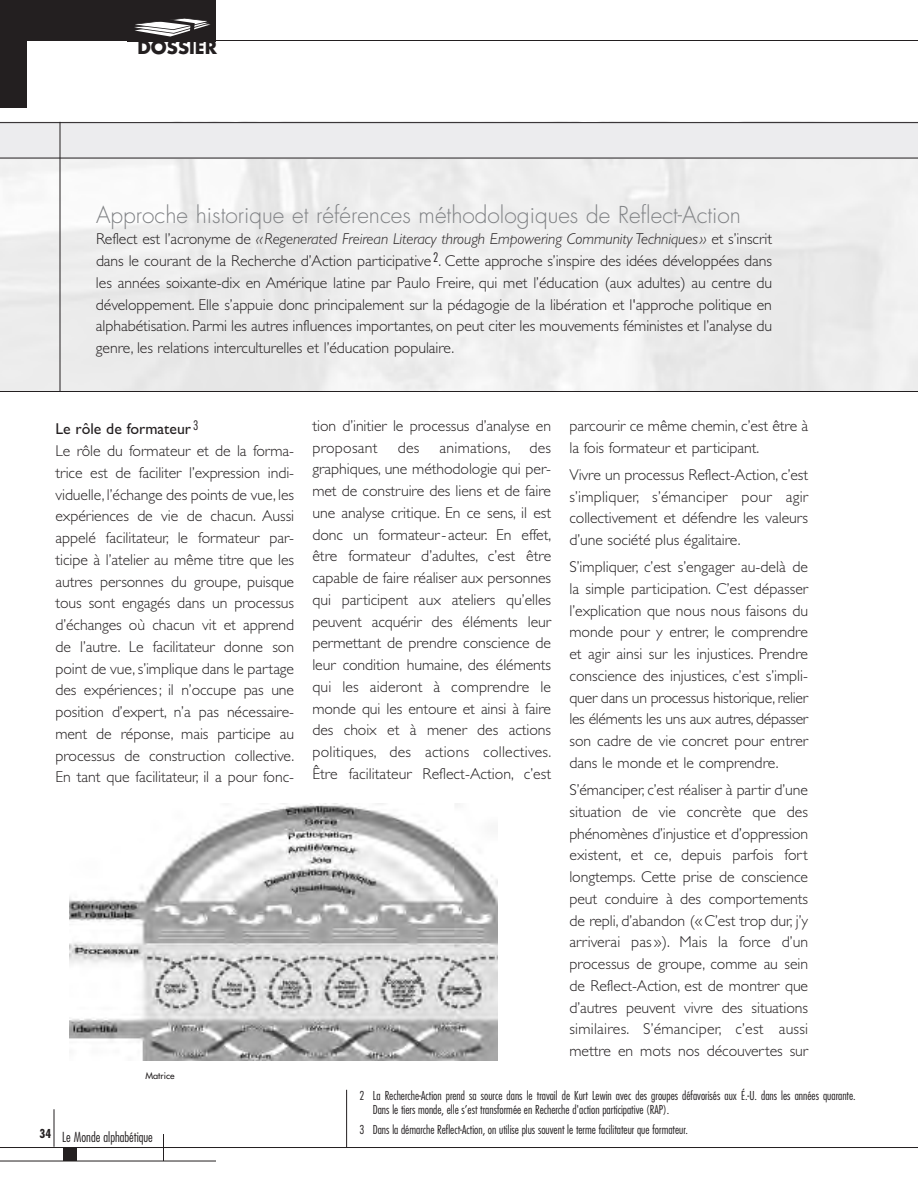
<style>
.page{position:relative;width:918px;height:1188px;background:#fff}
.page>*{position:absolute;margin:0;border:0;box-sizing:border-box;transform-origin:0 0}
.t1{font:300 22.65px "Futura";color:#808285}
.t2{font:700 18px "Futura";color:#231f20}
.t3{font:300 15.75px/21.8px "Gill Sans";letter-spacing:-.005em;color:#231f20;text-align:justify}
.t4{font:300 15.75px "Gill Sans";letter-spacing:.015em;color:#231f20}
.t5{font:300 condensed 13.5px "Futura";color:#231f20}
.t6{font:300 condensed 12px "Futura";color:#231f20}
.t7{font:700 condensed 12px "Futura";color:#231f20}
.t8{font:9px "Futura";color:#231f20}
.s1{font-style:italic}
.s2{font-weight:400}
</style>
<div class="page">
<div style="left:0;top:0;width:27px;height:108px;background:#231f20"></div>
<hr style="left:0;top:1147px;width:918px;height:1px;background:#231f20">
<hr style="left:0;top:1161px;width:216px;height:1px;background:#231f20">
<hr style="left:54px;top:1109px;width:1px;height:38px;background:#231f20">
<svg style="left:163px;top:1134px;width:1px;height:27px"></svg>
<div style="left:0;top:0;width:216px;height:41px;background:#231f20"></div>
<img style="left:70px;top:804px;width:428px;height:257px">
<div style="left:0;top:123px;width:918px;height:36px;background:#ececee"></div>
<hr style="left:0;top:158px;width:918px;height:1px;background:#231f20">
<hr style="left:346px;top:1090px;width:1px;height:58px;background:#231f20">
<hr style="left:0;top:122px;width:918px;height:1px;background:#231f20">
<hr style="left:0;top:40px;width:918px;height:1px;background:#231f20">
<svg style="left:134px;top:18px;width:77px;height:19px"></svg>
<hr style="left:0;top:391px;width:918px;height:1px;background:#231f20">
<hr style="left:60px;top:122px;width:1px;height:270px;background:#231f20">
<div style="left:63px;top:1148px;width:13px;height:13px;background:#231f20"></div>
<p class="t2" style="left:137px;top:39px;width:81px">DOSSIER</p>
<p class="t1" style="left:96px;top:204px;width:647px">Approche historique et références méthodologiques de Reflect-Action</p>
<p class="t3" style="left:96px;top:228px;width:678px">Reflect est l’acronyme de <span class="s1">«Regenerated Freirean Literacy through Empowering Community Techniques»</span> et s’inscrit dans le courant de la Recherche d’Action participative <sup>2</sup>. Cette approche s’inspire des idées développées dans les années soixante-dix en Amérique latine par Paulo Freire, qui met l’éducation (aux adultes) au centre du développement. Elle s’appuie donc principalement sur la pédagogie de la libération et l'approche politique en alphabétisation. Parmi les autres influences importantes, on peut citer les mouvements féministes et l’analyse du genre, les relations interculturelles et l’éducation populaire.</p>
<p class="t3" style="left:55px;top:418px;width:240px;text-align:left"><span class="s2">Le rôle de formateur</span> <sup>3<br></sup>Le rôle du formateur et de la forma&shy;trice est de faciliter l’expression indi&shy;viduelle, l’échange des points de vue, les expériences de vie de chacun. Aussi appelé facilitateur, le formateur par&shy;ticipe à l’atelier au même titre que les autres personnes du groupe, puisque tous sont engagés dans un processus d’échanges où chacun vit et apprend de l’autre. Le facilitateur donne son point de vue, s’implique dans le partage des expériences; il n’occupe pas une position d’expert, n’a pas nécessaire&shy;ment de réponse, mais participe au processus de construction collective.<br>En tant que facilitateur, il a pour fonc-</p>
<p class="t3" style="left:312px;top:415px;width:240px">tion d’initier le processus d’analyse en proposant</p>
<p class="t3" style="left:312px;top:436px;width:240px;text-indent:127px">animations, des graphiques, une méthodologie qui per&shy;met de construire des liens et de faire une analyse critique. En ce sens, il est donc un formateur- acteur. En effet, être formateur d’adultes, c’est être capable de faire réaliser aux personnes qui participent aux ateliers qu’elles peuvent acquérir des éléments leur permettant de prendre conscience de leur condition humaine, des éléments qui les aideront à comprendre le monde qui les entoure et ainsi à faire des choix et à mener des actions politiques, des actions collectives.<br>Être facilitateur Reflect-Action, c’est</p>
<p class="t3" style="left:398px;top:436px;width:23px">des</p>
<p class="t8" style="left:146px;top:1071px;width:30px">Matrice</p>
<p class="t3" style="left:569px;top:415px;width:240px">parcourir ce même chemin, c’est être à la fois formateur et participant.</p>
<p class="t3" style="left:569px;top:464px;width:240px">Vivre un processus Reflect-Action, c’est s’impliquer, s’émanciper pour agir collectivement et défendre les valeurs d’une société plus égalitaire.</p>
<p class="t3" style="left:569px;top:556px;width:240px">S’impliquer, c’est s’engager au-delà de la simple participation. C’est dépasser l’explication que nous nous faisons du monde pour y entrer, le comprendre et agir ainsi sur les injustices. Prendre conscience des injustices, c’est s’impli&shy;quer dans un processus historique, relier les éléments les uns aux autres, dépasser son cadre de vie concret pour entrer dans le monde et le comprendre.</p>
<p class="t3" style="left:569px;top:779px;width:240px">S’émanciper, c’est réaliser à partir d’une situation de vie concrète que des phénomènes d’injustice et d’oppression existent, et ce, depuis parfois fort longtemps. Cette prise de conscience peut conduire à des comportements de repli, d’abandon («C’est trop dur, j’y</p>
<p class="t3" style="left:570px;top:931px;width:240px">arriverai pas »). Mais la force d’un</p>
<p class="t3" style="left:570px;top:953px;width:240px">processus de groupe, comme au sein</p>
<p class="t3" style="left:570px;top:975px;width:240px">de Reflect-Action, est de montrer que</p>
<p class="t3" style="left:570px;top:996px;width:240px">d’autres peuvent vivre des situations</p>
<p class="t4" style="left:570px;top:1020px;width:61px">similaires.</p>
<p class="t4" style="left:643px;top:1020px;width:80px">S’émanciper,</p>
<p class="t3" style="left:735px;top:1018px;width:30px">c’est</p>
<p class="t3" style="left:779px;top:1018px;width:31px">aussi</p>
<p class="t3" style="left:570px;top:1040px;width:240px">mettre en mots nos découvertes sur</p>
<p class="t7" style="left:39px;top:1129px;width:13px">34</p>
<p class="t5" style="left:62px;top:1131px;width:92px">Le Monde alphabétique</p>
<p class="t6" style="left:359px;top:1090px;width:6px">2</p>
<p class="t6" style="left:373px;top:1090px;width:484px">La Recherche-Action prend sa source dans le travail de Kurt Lewin avec des groupes défavorisés aux É.-U. dans les années quarante.</p>
<p class="t6" style="left:373px;top:1105px;width:298px">Dans le tiers monde, elle s’est transformée en Recherche d'action participative (RAP).</p>
<p class="t6" style="left:359px;top:1125px;width:6px">3</p>
<p class="t6" style="left:373px;top:1125px;width:317px">Dans la démarche Reflect-Action, on utilise plus souvent le terme facilitateur que formateur.</p>
</div>
